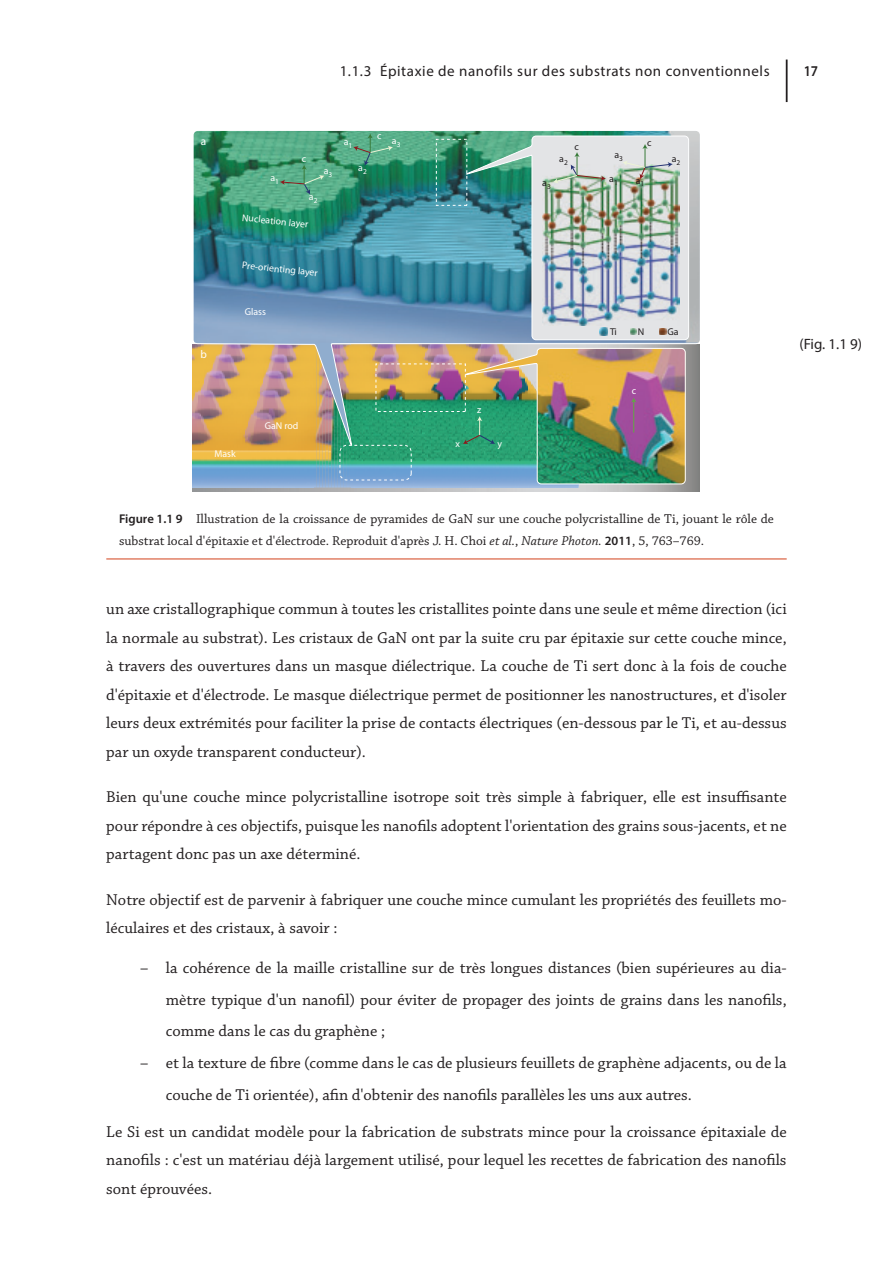
<style>
.page{position:relative;width:893px;height:1263px;background:#fff}
.page>*{position:absolute;margin:0;border:0;box-sizing:border-box;transform-origin:0 0}
.t1{font:16.5px/28.5px "Chaparral Pro";letter-spacing:.005em;color:#231f20;text-align:justify}
.Titre_section__en-tê{font:15px "Myriad Pro";letter-spacing:.04em;color:#231f20}
.Numéro_de_figure__ma{font:15px "Myriad Pro";color:#231f20}
.t2{font:600 15px "Myriad Pro";color:#231f20;scale:.9 1}
.t3{font:13.5px/22.5px "Chaparral Pro";color:#231f20}
.t4{font:700 11.25px "Whitney";color:#fff}
.t5{font:9.9px "Whitney";letter-spacing:-.01em;color:#fff}
.t6{font:9.9px "Whitney";color:#231f20}
.t7{font:italic 9.9px "Whitney";color:#fff}
.t8{font:italic 9.9px "Whitney";color:#231f20}
.t9{font:7.35px "Whitney";color:#fff}
.s1{font-family:"Myriad Pro";font-weight:600;font-size:12.75px}
.s2{font-style:italic}
</style>
<div class="page">
<hr style="left:786px;top:60px;width:2px;height:42px;background:#231f20">
<svg style="left:193px;top:485px;width:414px;height:7px;background:#bababc"></svg>
<div style="left:607px;top:345px;width:93px;height:147px;background:linear-gradient(to right,#d6d6d6,#8a8988)"></div>
<img style="left:193px;top:446px;width:124px;height:42px">
<img style="left:317px;top:446px;width:3px;height:42px">
<img style="left:320px;top:446px;width:2px;height:42px">
<img style="left:322px;top:446px;width:3px;height:42px">
<img style="left:325px;top:446px;width:3px;height:42px">
<img style="left:328px;top:446px;width:3px;height:42px">
<img style="left:331px;top:446px;width:252px;height:42px">
<img style="left:193px;top:130px;width:507px;height:316px">
<img style="left:194px;top:131px;width:506px;height:212px">
<svg style="left:280px;top:165px;width:44px;height:29px"></svg>
<img style="left:339px;top:134px;width:347px;height:351px">
<hr style="left:106px;top:558px;width:681px;height:2px;background:#e18066">
<p class="Titre_section__en-tê" style="left:340px;top:62px;width:431px">1.1.3 Épitaxie de nanofils sur des substrats non conventionnels</p>
<p class="t4" style="left:201px;top:135px;width:7px">a</p>
<p class="t4" style="left:200px;top:348px;width:8px">b</p>
<p class="t5" style="left:270px;top:172px;width:10px">a<sub>1</sub></p>
<p class="t7" style="left:302px;top:153px;width:6px">c</p>
<p class="t5" style="left:324px;top:164px;width:10px">a<sub>3</sub></p>
<p class="t5" style="left:309px;top:191px;width:10px">a<sub>2</sub></p>
<p class="t5" style="left:243px;top:211px;width:68px;rotate:6deg">Nucleation layer</p>
<p class="t5" style="left:243px;top:259px;width:77px;rotate:6deg">Pre-orienting layer</p>
<p class="t5" style="left:245px;top:305px;width:23px">Glass</p>
<p class="t7" style="left:377px;top:129px;width:6px">c</p>
<p class="t5" style="left:392px;top:135px;width:6px">a</p>
<p class="t5" style="left:344px;top:135px;width:10px">a<sub>1</sub></p>
<p class="t9" style="left:397px;top:140px;width:5px">3</p>
<p class="t5" style="left:358px;top:162px;width:10px">a<sub>2</sub></p>
<p class="t5" style="left:214px;top:447px;width:23px">Mask</p>
<p class="t5" style="left:265px;top:419px;width:35px">GaN rod</p>
<p class="t6" style="left:542px;top:176px;width:10px">a<sub>3</sub></p>
<p class="t8" style="left:574px;top:140px;width:6px">c</p>
<p class="t6" style="left:559px;top:153px;width:10px">a<sub>2</sub></p>
<p class="t6" style="left:614px;top:148px;width:10px">a<sub>3</sub></p>
<p class="t6" style="left:609px;top:172px;width:10px">a<sub>1</sub></p>
<p class="t8" style="left:647px;top:137px;width:6px">c</p>
<p class="t6" style="left:636px;top:174px;width:10px">a<sub>1</sub></p>
<p class="t6" style="left:672px;top:153px;width:10px">a<sub>2</sub></p>
<p class="t5" style="left:477px;top:403px;width:6px">z</p>
<p class="t5" style="left:456px;top:438px;width:6px">x</p>
<p class="t5" style="left:497px;top:438px;width:6px">y</p>
<p class="t6" style="left:610px;top:326px;width:8px">Ti</p>
<p class="t6" style="left:638px;top:326px;width:8px">N</p>
<p class="t6" style="left:668px;top:326px;width:13px">Ga</p>
<p class="t7" style="left:632px;top:384px;width:6px">c</p>
<p class="t2" style="left:804px;top:61px;width:18px">17</p>
<p class="Numéro_de_figure__ma" style="left:799px;top:335px;width:64px">(Fig. 1.1 9)</p>
<p class="t3" style="left:119px;top:508px;width:656px"><span class="s1">Figure 1.1 9</span> Illustration de la croissance de pyramides de GaN sur une couche polycristalline de Ti, jouant le rôle de substrat local d'épitaxie et d'électrode. Reproduit d'après J. H. Choi <span class="s2">et al.</span>, <span class="s2">Nature Photon.</span> <span class="s1">2011</span>, 5, 763–769.</p>
<p class="t1" style="left:106px;top:596px;width:682px">un axe cristallographique commun à toutes les cristallites pointe dans une seule et même direction (ici la normale au substrat). Les cristaux de GaN ont par la suite cru par épitaxie sur cette couche mince, à travers des ouvertures dans un masque diélectrique. La couche de Ti sert donc à la fois de couche d'épitaxie et d'électrode. Le masque diélectrique permet de positionner les nanostructures, et d'isoler leurs deux extrémités pour faciliter la prise de contacts électriques (en-dessous par le Ti, et au-dessus par un oxyde transparent conducteur).</p>
<p class="t1" style="left:106px;top:784px;width:682px">Bien qu'une couche mince polycristalline isotrope soit très simple à fabriquer, elle est insuffisante pour répondre à ces objectifs, puisque les nanofils adoptent l'orientation des grains sous-jacents, et ne partagent donc pas un axe déterminé.</p>
<p class="t1" style="left:106px;top:886px;width:682px">Notre objectif est de parvenir à fabriquer une couche mince cumulant les propriétés des feuillets mo&shy;léculaires et des cristaux, à savoir :</p>
<p class="t1" style="left:166px;top:953px;width:622px;line-height:31.5px;text-indent:-26px">– la cohérence de la maille cristalline sur de très longues distances (bien supérieures au dia&shy;mètre typique d'un nanofil) pour éviter de propager des joints de grains dans les nanofils, comme dans le cas du graphène ;</p>
<p class="t1" style="left:166px;top:1048px;width:622px;line-height:31.5px;text-indent:-26px">– et la texture de fibre (comme dans le cas de plusieurs feuillets de graphène adjacents, ou de la couche de Ti orientée), afin d'obtenir des nanofils parallèles les uns aux autres.</p>
<p class="t1" style="left:106px;top:1118px;width:682px">Le Si est un candidat modèle pour la fabrication de substrats mince pour la croissance épitaxiale de nanofils : c'est un matériau déjà largement utilisé, pour lequel les recettes de fabrication des nanofils sont éprouvées.</p>
</div>
